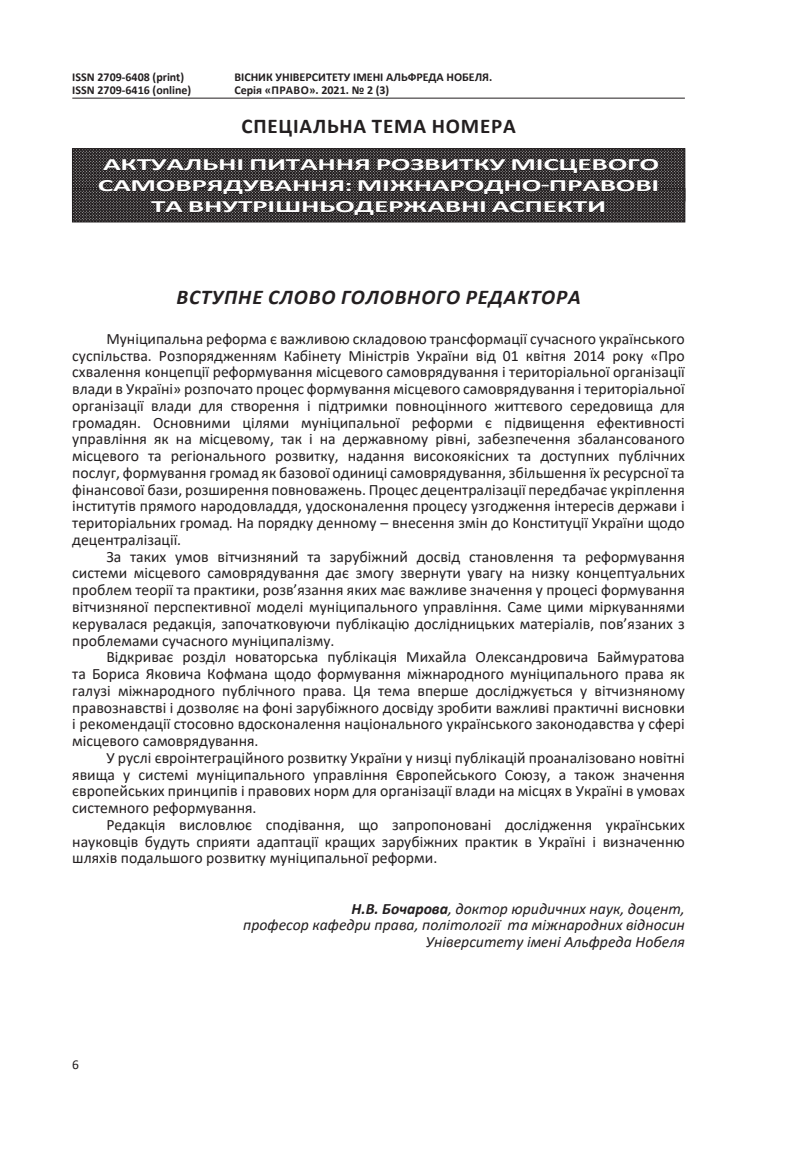
<style>
.page{position:relative;width:787px;height:1149px;background:#fff}
.page>*{position:absolute;margin:0;border:0;box-sizing:border-box;transform-origin:0 0}
.t1{font:italic 700 21px "Calibri";letter-spacing:.04em;color:#231f20}
.t2{font:700 21px "Calibri";letter-spacing:.04em;color:#231f20}
.t3{font:700 17.25px "Calibri";letter-spacing:-.01em;color:#fff;scale:1.7 1}
.t4{font:15.75px/16.8px "Calibri";color:#231f20;text-align:justify}
.t5{font:italic 15.75px/16.8px "Calibri";color:#231f20;text-align:right}
.t6{font:13.5px "Calibri";color:#231f20}
.t7{font:700 12px "Calibri";color:#231f20}
.s1{font-weight:700}
</style>
<div class="page">
<hr style="left:72px;top:98px;width:613px;height:1px;background:#231f20">
<img style="left:74px;top:150px;width:609px;height:38px">
<div style="left:72px;top:148px;width:613px;height:53px;border:1px solid #231f20"></div>
<img style="left:74px;top:190px;width:609px;height:30px">
<div style="left:72px;top:188px;width:613px;height:34px;border:1px solid #231f20"></div>
<svg style="left:98px;top:151px;width:561px;height:65px;background:#393536"></svg>
<p class="t7" style="left:72px;top:68px;width:11px">ISSN</p>
<p class="t7" style="left:97px;top:68px;width:105px">2709-6408 (print) ВІС</p>
<p class="t7" style="left:251px;top:68px;width:243px">НИК УНІВЕРСИТЕТУ ІМ ЕНІ АЛЬФРЕДА НОБЕЛЯ.</p>
<p class="t7" style="left:72px;top:81px;width:11px">ISSN</p>
<p class="t7" style="left:97px;top:81px;width:120px">2709-6416 (online) С</p>
<p class="t7" style="left:241px;top:81px;width:150px">ерія «Право». 2021. № 2 (3)</p>
<h1 class="t2" style="left:241px;top:111px;width:14px">Спец</h1>
<h1 class="t2" style="left:293px;top:111px;width:21px">іальна</h1>
<h1 class="t2" style="left:372px;top:111px;width:121px">тема номера</h1>
<p class="t3" style="left:103px;top:152px;width:49px">Актуальн</p>
<p class="t3" style="left:236px;top:152px;width:49px">і питанн</p>
<p class="t3" style="left:354px;top:152px;width:23px">я роз</p>
<p class="t3" style="left:424px;top:152px;width:137px">витку місцевого</p>
<p class="t3" style="left:98px;top:173px;width:116px">самоврядуванн</p>
<p class="t3" style="left:328px;top:173px;width:62px">я: міжнаро</p>
<p class="t3" style="left:484px;top:173px;width:49px">дно-пра</p>
<p class="t3" style="left:600px;top:173px;width:37px">вові</p>
<p class="t3" style="left:151px;top:194px;width:100px">та внутрішньо</p>
<p class="t3" style="left:354px;top:194px;width:149px">державні аспе кти</p>
<h1 class="t1" style="left:176px;top:282px;width:406px">Вступне слово головного редактора</h1>
<p class="t4" style="left:72px;top:330px;width:614px;text-indent:34px">Муніципальна реформа є важливою складовою трансформації сучасного українського суспільства. Розпорядженням Кабінету Міністрів України від 01 квітня 2014 року «Про схвалення концепції реформування місцевого самоврядування і територіальної організації влади в Україні» розпочато процес формування місцевого самоврядування і територіальної організації влади для створення і підтримки повноцінного життєвого середовища для громадян. Основними цілями муніципальної реформи є підвищення ефективності управління як на місцевому, так і на державному рівні, забезпечення збалансованого місцевого та регіонального розвитку, надання високоякісних та доступних публічних послуг, формування громад як базової одиниці самоврядування, збільшення їх ресурсної та фінансової бази, розширення повноважень. Процес децентралізації передбачає укріплення інститутів прямого народовладдя, удосконалення процесу узгодження інтересів держави і територіальних громад. На порядку денному – внесення змін до Конституції України щодо децентралізації.</p>
<p class="t4" style="left:72px;top:547px;width:614px;text-indent:34px">За таких умов вітчизняний та зарубіжний досвід становлення та реформування системи місцевого самоврядування дає змогу звернути увагу на низку концептуальних проблем теорії та практики, розв’язання яких має важливе значення у процесі формування вітчизняної перспективної моделі муніципального управління. Саме цими міркуваннями керувалася редакція, започатковуючи публікацію дослідницьких матеріалів, пов’язаних з проблемами сучасного муніципалізму.</p>
<p class="t4" style="left:72px;top:648px;width:614px;text-indent:34px">Відкриває розділ новаторська публікація Михайла Олександровича Баймуратова та Бориса Яковича Кофмана щодо формування міжнародного муніципального права як галузі міжнародного публічного права. Ця тема вперше досліджується у вітчизняному правознавстві і дозволяє на фоні зарубіжного досвіду зробити важливі практичні висновки і рекомендації стосовно вдосконалення національного українського законодавства у сфері місцевого самоврядування.</p>
<p class="t4" style="left:72px;top:748px;width:614px;text-indent:34px">У руслі євроінтеграційного розвитку України у низці публікацій проаналізовано новітні явища у системі муніципального управління Європейського Союзу, а також значення європейських принципів і правових норм для організації влади на місцях в Україні в умовах системного реформування.</p>
<p class="t4" style="left:72px;top:815px;width:614px;text-indent:34px">Редакція висловлює сподівання, що запропоновані дослідження українських науковців будуть сприяти адаптації кращих зарубіжних практик в Україні і визначенню шляхів подальшого розвитку муніципальної реформи.</p>
<p class="t5" style="left:243px;top:899px;width:443px"><span class="s1">Н.В. Бочарова</span>, доктор юридичних наук, доцент,<br>професор кафедри права, політології та міжнародних відносин<br>Університету імені Альфреда Нобеля</p>
<p class="t6" style="left:72px;top:1054px;width:8px">6</p>
</div>
